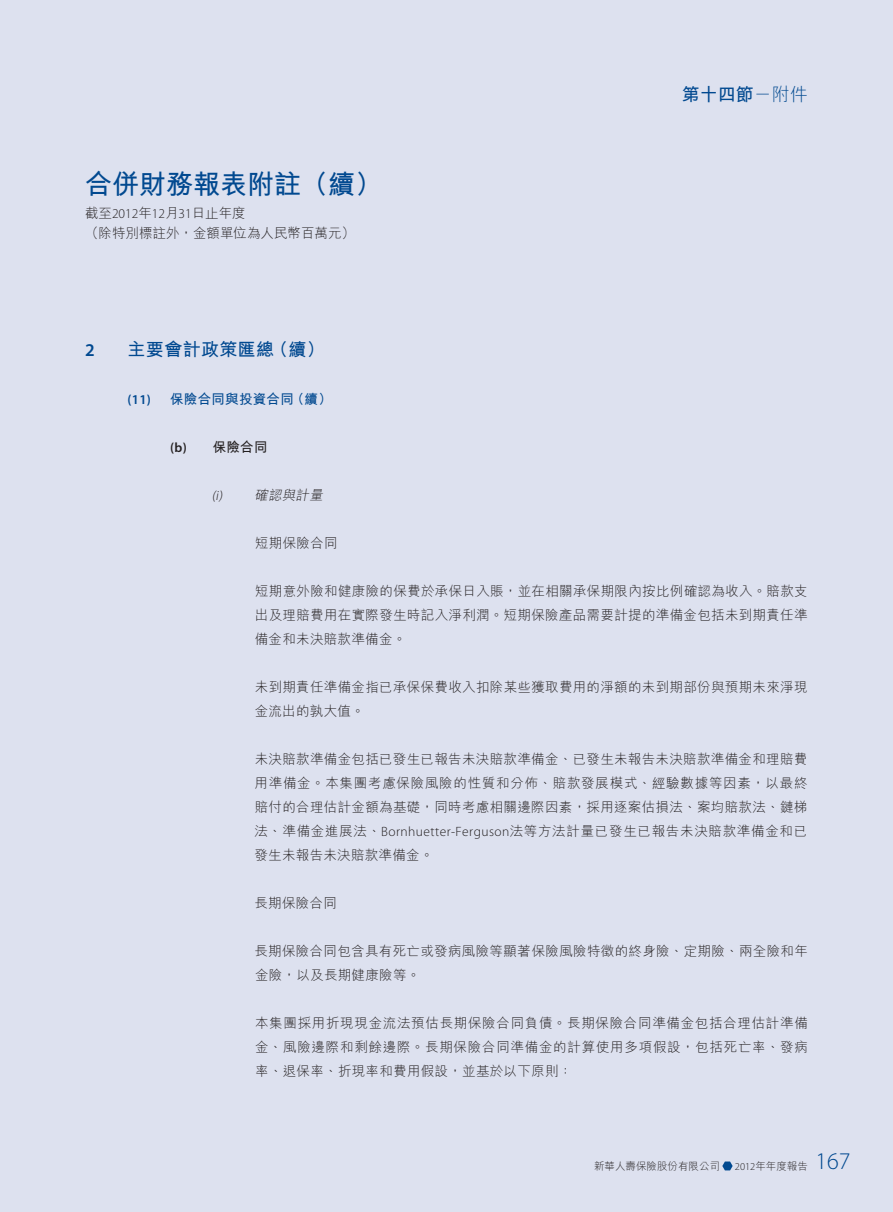
<style>
.page{position:relative;width:893px;height:1212px;background:#dde1ef}
.page>*{position:absolute;margin:0;border:0;box-sizing:border-box;transform-origin:0 0}
.t1{font:700 27px "M Hei HK";color:#014990}
.t2{font:300 24px "Myriad Pro";color:#014990}
.t3{font:700 18px "M Hei HK";letter-spacing:.02em;color:#014990}
.t4{font:600 18px "Myriad Pro";color:#014990}
.t5{font:300 13.5px/24px "M Hei HK";letter-spacing:.025em;color:#231f20;text-align:justify}
.t6{font:300 13.5px/19.5px "M Hei HK";color:#231f20}
.t7{font:700 13.5px "M Hei HK";letter-spacing:.02em;color:#014990}
.t8{font:italic 300 13.5px "M Hei HK";color:#231f20}
.t9{font:700 13.5px "M Hei HK";color:#231f20}
.t10{font:300 10.5px "M Hei HK";color:#231f20}
.s1{font-family:"Myriad Pro"}
.s2{font-weight:300}
.s3{font-family:"Myriad Pro";font-weight:600}
</style>
<div class="page">
<svg style="left:722px;top:1161px;width:11px;height:9px"></svg>
<h1 class="t1" style="left:85px;top:165px;width:298px">合併財務報表附註（續）</h1>
<p class="t6" style="left:85px;top:203px;width:271px">截至<span class="s1">2012</span>年<span class="s1">12</span>月<span class="s1">31</span>日止年度<br>（除特別標註外，金額單位為人民幣百萬元）</p>
<h3 class="t3" style="left:682px;top:81px;width:127px">第十四節<span class="s2">－附件</span></h3>
<h3 class="t4" style="left:85px;top:339px;width:11px">2</h3>
<h3 class="t3" style="left:128px;top:337px;width:199px">主要會計政策匯總（續）</h3>
<p class="t7" style="left:128px;top:389px;width:206px"><span class="s3">(11)</span> 保險合同與投資合同（續）</p>
<p class="t9" style="left:170px;top:437px;width:99px"><span class="s3">(b)</span> 保險合同</p>
<p class="t8" style="left:212px;top:486px;width:116px"><span class="s1">(i)</span> 確認與計量</p>
<p class="t5" style="left:255px;top:531px;width:84px">短期保險合同</p>
<p class="t5" style="left:255px;top:579px;width:554px">短期意外險和健康險的保費於承保日入賬，並在相關承保期限內按比例確認為收入。賠款支出及理賠費用在實際發生時記入淨利潤。短期保險產品需要計提的準備金包括未到期責任準備金和未決賠款準備金。</p>
<p class="t5" style="left:255px;top:675px;width:554px">未到期責任準備金指已承保保費收入扣除某些獲取費用的淨額的未到期部份與預期未來淨現金流出的孰大值。</p>
<p class="t5" style="left:254px;top:747px;width:555px">未決賠款準備金包括已發生已報告未決賠款準備金、已發生未報告未決賠款準備金和理賠費用準備金。本集團考慮保險風險的性質和分佈、賠款發展模式、經驗數據等因素，以最終賠付的合理估計金額為基礎，同時考慮相關邊際因素，採用逐案估損法、案均賠款法、鏈梯法、準備金進展法、<span class="s1">Bornhuetter-Ferguson</span>法等方法計量已發生已報告未決賠款準備金和已發生未報告未決賠款準備金。</p>
<p class="t5" style="left:254px;top:891px;width:84px">長期保險合同</p>
<p class="t5" style="left:254px;top:939px;width:555px">長期保險合同包含具有死亡或發病風險等顯著保險風險特徵的終身險、定期險、兩全險和年金險，以及長期健康險等。</p>
<p class="t5" style="left:255px;top:1011px;width:554px">本集團採用折現現金流法預估長期保險合同負債。長期保險合同準備金包括合理估計準備金、風險邊際和剩餘邊際。長期保險合同準備金的計算使用多項假設，包括死亡率、發病率、退保率、折現率和費用假設，並基於以下原則：</p>
<p class="t10" style="left:594px;top:1159px;width:127px">新華人壽保險股份有限公司</p>
<p class="t10" style="left:735px;top:1159px;width:74px"><span class="s1">2012</span>年年度報告</p>
<h2 class="t2" style="left:815px;top:1148px;width:37px">167</h2>
</div>
